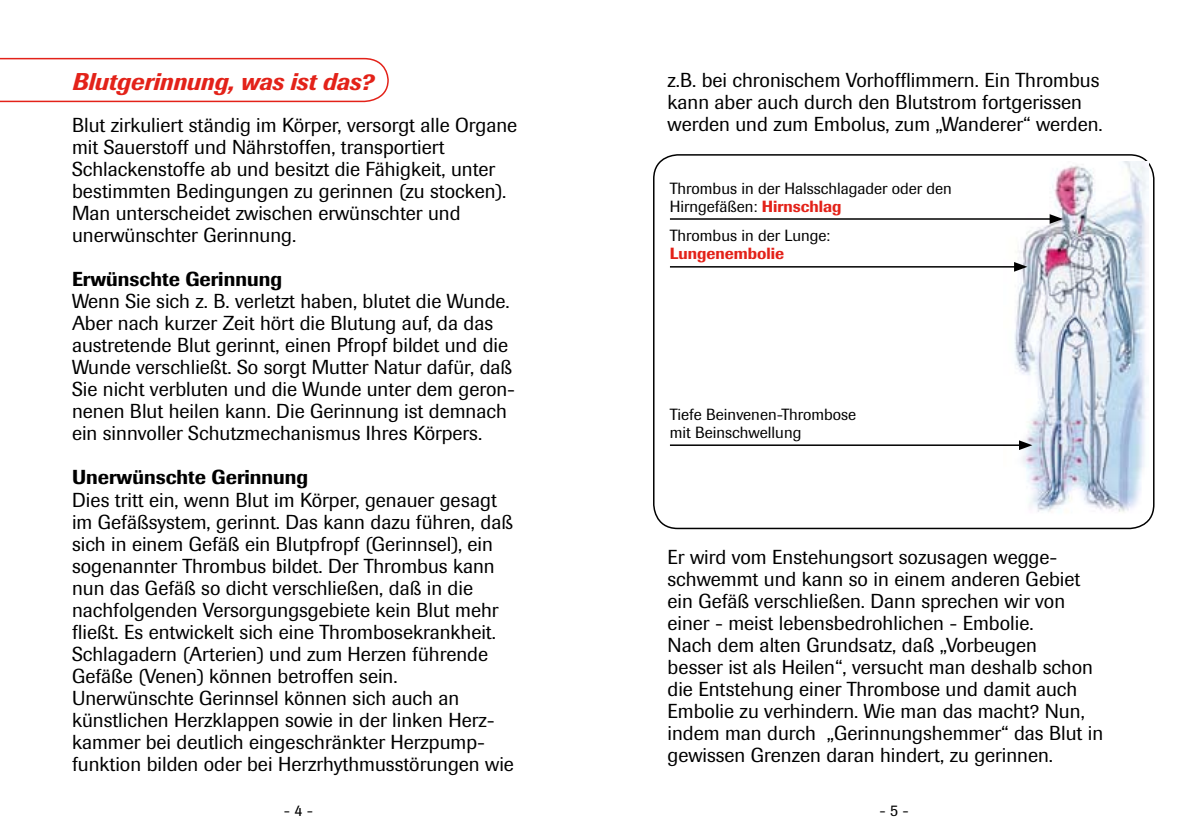
<style>
.page{position:relative;width:1191px;height:840px;background:#fff}
.page>*{position:absolute;margin:0;border:0;box-sizing:border-box;transform-origin:0 0}
.t1{font:italic 500 24px "Imago";color:#e32219}
.t2{font:20px/22px "Imago";color:#000}
.t3{font:500 20px "Imago";color:#000}
.t4{font:16px/18px "Imago";color:#000}
.t5{font:500 16px "Imago";color:#e32219}
.s1{font-weight:500;color:#e32219}
</style>
<div class="page">
<div style="left:653px;top:154px;width:501px;height:375px;border:2px solid #000;border-radius:24px"></div>
<img style="left:1003px;top:161px;width:145px;height:357px">
<svg style="left:0;top:57px;width:389px;height:46px"></svg>
<hr style="left:670px;top:218px;width:382px;height:2px;background:#000">
<svg style="left:1049px;top:214px;width:14px;height:10px"></svg>
<hr style="left:670px;top:266px;width:347px;height:1px;background:#000">
<svg style="left:1014px;top:262px;width:13px;height:9px"></svg>
<hr style="left:670px;top:444px;width:352px;height:1px;background:#000">
<svg style="left:1019px;top:440px;width:13px;height:10px"></svg>
<p class="t1" style="left:72px;top:67px;width:303px">Blutgerinnung, was ist das?</p>
<p class="t2" style="left:72px;top:114px;width:447px">Blut zirkuliert ständig im Körper, versorgt alle Organe mit Sauerstoff und Nährstoffen, transportiert Schlackenstoffe ab und besitzt die Fähigkeit, unter bestimmten Bedingungen zu gerinnen (zu stocken).<br>Man unterscheidet zwischen erwünschter und unerwünschter Gerinnung.</p>
<p class="t3" style="left:72px;top:267px;width:211px">Erwünschte Gerinnung</p>
<p class="t2" style="left:72px;top:290px;width:445px">Wenn Sie sich z. B. verletzt haben, blutet die Wunde.<br>Aber nach kurzer Zeit hört die Blutung auf, da das austretende Blut gerinnt, einen Pfropf bildet und die Wunde verschließt. So sorgt Mutter Natur dafür, daß Sie nicht verbluten und die Wunde unter dem geron&shy;nenen Blut heilen kann. Die Gerinnung ist demnach ein sinnvoller Schutzmechanismus Ihres Körpers.</p>
<p class="t3" style="left:72px;top:465px;width:238px">Unerwünschte Gerinnung</p>
<p class="t2" style="left:72px;top:488px;width:443px">Dies tritt ein, wenn Blut im Körper, genauer gesagt im Gefäßsystem, gerinnt. Das kann dazu führen, daß sich in einem Gefäß ein Blutpfropf (Gerinnsel), ein sogenannter Thrombus bildet. Der Thrombus kann nun das Gefäß so dicht verschließen, daß in die nachfolgenden Versorgungsgebiete kein Blut mehr fließt. Es entwickelt sich eine Thrombosekrankheit.<br>Schlagadern (Arterien) und zum Herzen führende Gefäße (Venen) können betroffen sein.<br>Unerwünschte Gerinnsel können sich auch an künstlichen Herzklappen sowie in der linken Herz&shy;kammer bei deutlich eingeschränkter Herzpump&shy;funktion bilden oder bei Herzrhythmusstörungen wie</p>
<p class="t2" style="left:667px;top:69px;width:437px">z.B. bei chronischem Vorhofflimmern. Ein Thrombus kann aber auch durch den Blutstrom fortgerissen werden und zum Embolus, zum „Wanderer“ werden.</p>
<p class="t4" style="left:670px;top:179px;width:283px">Thrombus in der Halsschlagader oder den<br>Hirngefäßen: <span class="s1">Hirnschlag</span></p>
<p class="t4" style="left:670px;top:226px;width:162px">Thrombus in der Lunge:</p>
<p class="t5" style="left:670px;top:243px;width:116px">Lungenembolie</p>
<p class="t4" style="left:670px;top:405px;width:188px">Tiefe Beinvenen-Thrombose mit Beinschwellung</p>
<p class="t2" style="left:667px;top:545px;width:437px">Er wird vom Enstehungsort sozusagen wegge&shy;schwemmt und kann so in einem anderen Gebiet ein Gefäß verschließen. Dann sprechen wir von einer - meist lebensbedrohlichen - Embolie.<br>Nach dem alten Grundsatz, daß „Vorbeugen<br>besser ist als Heilen“, versucht man deshalb schon die Entstehung einer Thrombose und damit auch Embolie zu verhindern. Wie man das macht? Nun, indem man durch „Gerinnungshemmer“ das Blut in gewissen Grenzen daran hindert, zu gerinnen.</p>
<p class="t4" style="left:284px;top:800px;width:31px">- 4 -</p>
<p class="t4" style="left:879px;top:800px;width:31px">- 5 -</p>
</div>
